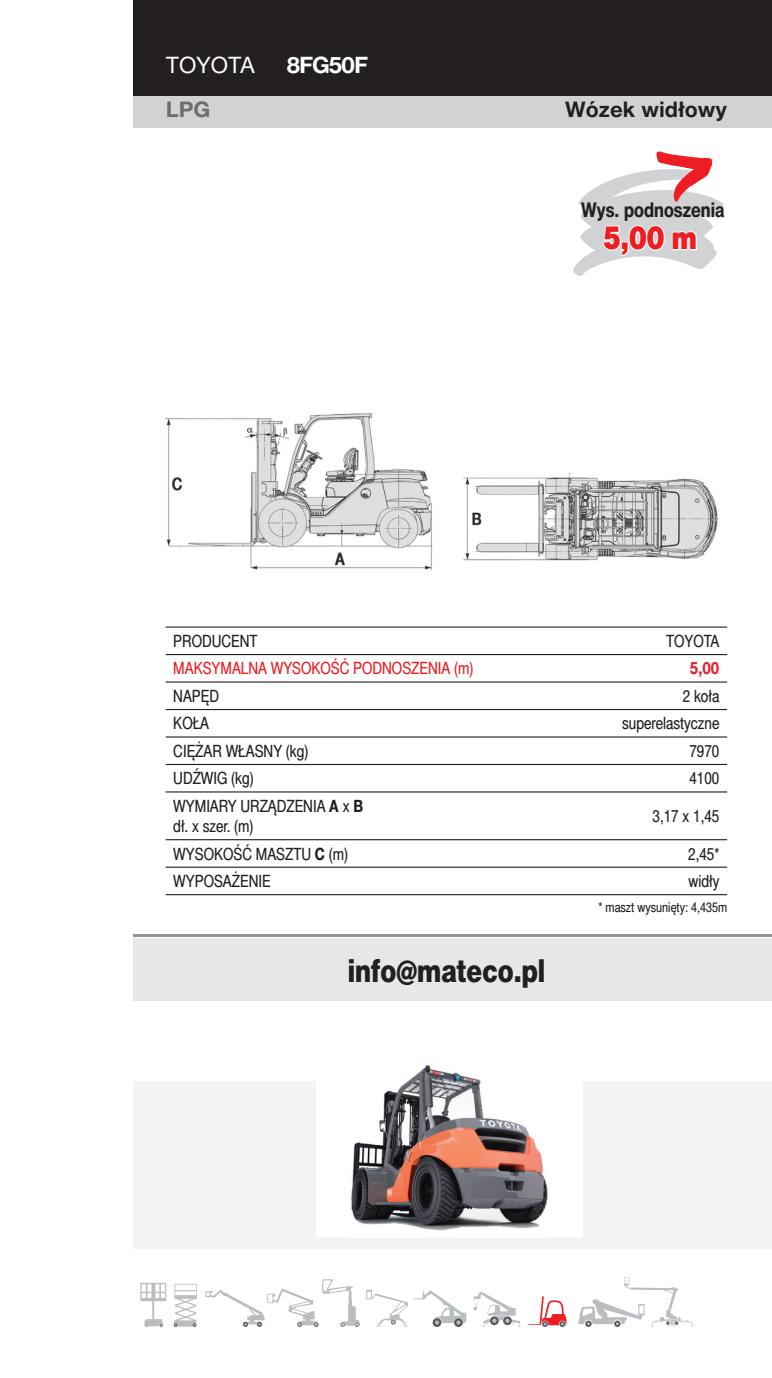
<style>
.page{position:relative;width:772px;height:1378px;background:#fff}
.page>*{position:absolute;margin:0;border:0;box-sizing:border-box;transform-origin:0 0}
.t1{font:31.5px "Switzer Cnd EFN Heavy";color:#231f20}
.t2{font:31.5px "Switzer Cnd EFN Black";color:#ee1d23}
.t3{font:22.5px "Switzer EFN";color:#fff}
.t4{font:700 22.5px "Switzer EFN";letter-spacing:-.06em;color:#fff}
.t5{font:700 21.38px "Switzer EFN";color:#231f20}
.t6{font:700 21.38px "Switzer EFN";color:#6c6d70}
.t7{font:700 20.25px "Switzer Cnd EFN";color:#231f20}
.t8{font:16.88px/20.2px "Switzer Cnd EFN";color:#231f20}
.t9{font:16.88px "Switzer Cnd EFN";color:#ee1d23}
.t10{font:700 16.88px "Switzer Cnd EFN";color:#ee1d23}
.t11{font:13.5px "Switzer Cnd EFN";color:#231f20}
.s1{color:#fff}
.s2{font-weight:700}
</style>
<div class="page">
<div style="left:134px;top:938px;width:638px;height:63px;background:#e6e7e9"></div>
<hr style="left:134px;top:934px;width:638px;height:2px;background:#939598">
<div style="left:134px;top:0;width:638px;height:96px;background:#231f20"></div>
<div style="left:134px;top:96px;width:638px;height:32px;background:#d1d2d4"></div>
<div style="left:134px;top:1081px;width:638px;height:167px;background:#f2f3f4"></div>
<svg style="left:573px;top:151px;width:151px;height:125px"></svg>
<svg style="left:474px;top:1292px;width:47px;height:35px"></svg>
<svg style="left:205px;top:1279px;width:155px;height:48px"></svg>
<svg style="left:174px;top:1283px;width:23px;height:44px"></svg>
<svg style="left:140px;top:1283px;width:26px;height:44px"></svg>
<svg style="left:528px;top:1296px;width:38px;height:31px"></svg>
<svg style="left:366px;top:1289px;width:100px;height:38px"></svg>
<svg style="left:578px;top:1277px;width:115px;height:50px"></svg>
<hr style="left:166px;top:626px;width:561px;height:1px;background:#231f20">
<hr style="left:166px;top:654px;width:561px;height:1px;background:#231f20">
<hr style="left:166px;top:681px;width:561px;height:1px;background:#231f20">
<hr style="left:166px;top:709px;width:561px;height:1px;background:#231f20">
<hr style="left:166px;top:736px;width:561px;height:1px;background:#231f20">
<hr style="left:166px;top:764px;width:561px;height:1px;background:#231f20">
<hr style="left:166px;top:791px;width:561px;height:1px;background:#231f20">
<hr style="left:166px;top:839px;width:561px;height:1px;background:#231f20">
<hr style="left:166px;top:866px;width:561px;height:2px;background:#231f20">
<hr style="left:166px;top:894px;width:561px;height:1px;background:#231f20">
<img style="left:166px;top:413px;width:267px;height:158px">
<img style="left:463px;top:473px;width:256px;height:88px">
<div style="left:316px;top:1044px;width:267px;height:193px;background:#fff"></div>
<img style="left:351px;top:1065px;width:197px;height:166px">
<h2 class="t3" style="left:166px;top:57px;width:91px">TOYOTA</h2>
<h2 class="t4" style="left:286px;top:57px;width:83px">8FG50F</h2>
<p class="t6" style="left:166px;top:102px;width:46px">LPG</p>
<p class="t5" style="left:565px;top:102px;width:163px">Wózek widłowy</p>
<p class="t7" style="left:581px;top:202px;width:145px">Wys. podnoszenia</p>
<h1 class="t2" style="left:603px;top:226px;width:95px"><span class="s1">5</span>,00 m</h1>
<p class="t8" style="left:173px;top:632px;width:86px">PRODUCENT</p>
<p class="t8" style="left:666px;top:632px;width:55px">TOYOTA</p>
<p class="t9" style="left:173px;top:662px;width:302px">MAKSYMALNA WYSOKOŚĆ PODNOSZENIA (m)</p>
<p class="t10" style="left:690px;top:662px;width:31px">5,00</p>
<p class="t8" style="left:173px;top:687px;width:47px">NAPĘD</p>
<p class="t8" style="left:683px;top:687px;width:38px">2 koła</p>
<p class="t8" style="left:173px;top:715px;width:37px">KOŁA</p>
<p class="t8" style="left:622px;top:715px;width:99px">superelastyczne</p>
<p class="t8" style="left:173px;top:742px;width:137px">CIĘŻAR WŁASNY (kg)</p>
<p class="t8" style="left:689px;top:742px;width:32px">7970</p>
<p class="t8" style="left:173px;top:770px;width:82px">UDŹWIG (kg)</p>
<p class="t8" style="left:689px;top:770px;width:32px">4100</p>
<p class="t8" style="left:173px;top:797px;width:191px">WYMIARY URZĄDZENIA <span class="s2">A</span> x <span class="s2">B </span>dł. x szer. (m)</p>
<p class="t8" style="left:652px;top:807px;width:68px">3,17 x 1,45</p>
<p class="t8" style="left:173px;top:845px;width:176px">WYSOKOŚĆ MASZTU <span class="s2">C</span> (m)</p>
<p class="t8" style="left:688px;top:845px;width:33px">2,45*</p>
<p class="t8" style="left:173px;top:872px;width:99px">WYPOSAŻENIE</p>
<p class="t8" style="left:688px;top:872px;width:33px">widły</p>
<h1 class="t1" style="left:348px;top:959px;width:199px">info@mateco.pl</h1>
<p class="t11" style="left:598px;top:902px;width:130px">* maszt wysunięty: 4,435m</p>
</div>
